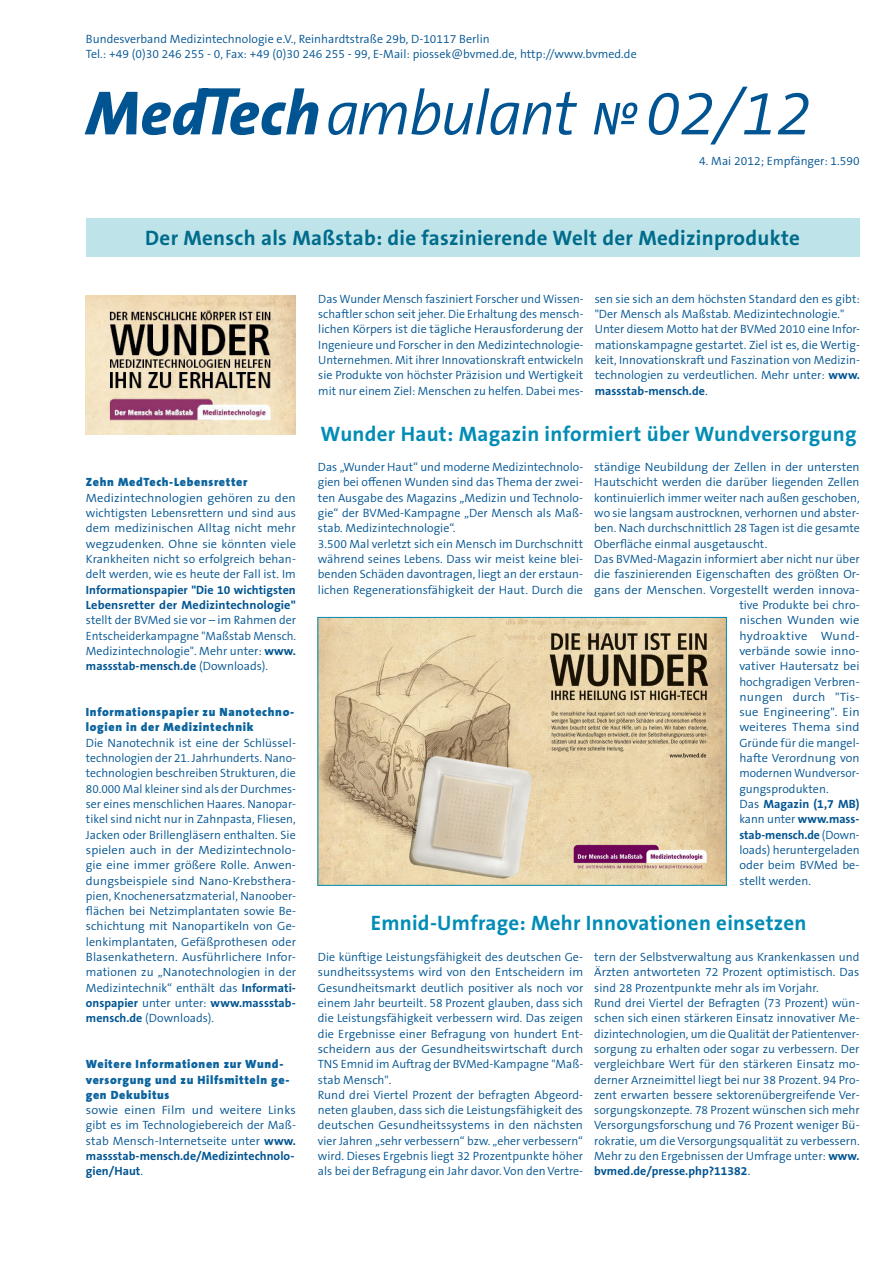
<style>
.page{position:relative;width:893px;height:1263px;background:#fff}
.page>*{position:absolute;margin:0;border:0;box-sizing:border-box;transform-origin:0 0}
.t1{font:italic 300 63px "The Sans OT4";color:#005492}
.NEWs_Überschrift_mit{font:700 21px "The Sans OT7";letter-spacing:.015em;color:#008cb6}
.NEWs_Überschrift_mit-2{font:700 21px "The Sans OT7";letter-spacing:.015em;color:#006b8b}
.NEWs_Copy{font:300 12px/15.3px "The Sans OT4";letter-spacing:.005em;color:#005492;text-align:justify}
.NEWs_Copy-2{font:300 12px/15.3px "The Sans OT4";letter-spacing:.005em;color:#005492;text-align:justify;scale:1.05 1}
.NEWs_Standardangaben{font:300 12px "The Sans OT4";letter-spacing:.005em;color:#005492}
.NEWs_Überschrift_kle{font:900 12px/15.3px "The Sans OT9";letter-spacing:.055em;color:#0c649f}
.NEWs_Copy-3{font:300 12px "The Sans OT4";letter-spacing:.005em;color:#005492;scale:1.04 1}
.NEWs_Copy-4{font:300 12px "The Sans OT4";letter-spacing:.035em;color:#005492;scale:1.05 1}
.NEWs_Copy-5{font:300 12px "The Sans OT4";letter-spacing:.025em;color:#005492;scale:1.05 1}
.s1{font-family:"The Sans OT7";font-weight:700}
</style>
<div class="page">
<div style="left:86px;top:219px;width:774px;height:38px;background:#bee4ea"></div>
<svg style="left:85px;top:88px;width:552px;height:47px"></svg>
<img style="left:320px;top:619px;width:405px;height:264px">
<div style="left:318px;top:617px;width:409px;height:268px;border:1px solid #008cb6"></div>
<img style="left:86px;top:296px;width:210px;height:138px">
<p class="NEWs_Standardangaben" style="left:86px;top:31px;width:405px">Bundesverband Medizintechnologie e.V., Reinhardtstraße 29b, D-10117 Berlin</p>
<p class="NEWs_Standardangaben" style="left:86px;top:46px;width:552px">Tel.: +49 (0)30 246 255 - 0, Fax: +49 (0)30 246 255 - 99, E-Mail: piossek@bvmed.de, http://www.bvmed.de</p>
<p class="t1" style="left:645px;top:73px;width:168px">02/12</p>
<p class="NEWs_Standardangaben" style="left:699px;top:153px;width:162px">4. Mai 2012; Empfänger: 1.590</p>
<p class="NEWs_Überschrift_mit-2" style="left:145px;top:224px;width:656px">Der Mensch als Maßstab: die faszinierende Welt der Medizinprodukte</p>
<p class="NEWs_Überschrift_kle" style="left:86px;top:475px;width:163px">Zehn MedTech-Lebensretter</p>
<p class="NEWs_Copy-2" style="left:86px;top:490px;width:202px">Medizintechnologien gehören zu den wichtigsten Lebensrettern und sind aus dem medizinischen Alltag nicht mehr wegzudenken. Ohne sie könnten viele Krankheiten nicht so erfolgreich behan&shy;delt werden, wie es heute der Fall ist. Im <span class="s1">Informationspapier "Die 10 wichtigsten Lebensretter der Medizintechnologie" </span>stellt der BVMed sie vor – im Rahmen der Entscheiderkampagne "Maßstab Mensch.<br>Medizintechnologie". Mehr unter: <span class="s1">www. massstab-mensch.de</span> (Downloads).</p>
<p class="NEWs_Überschrift_kle" style="left:86px;top:704px;width:210px">Informationspapier zu Nanotechno&shy;logien in der Medizintechnik</p>
<p class="NEWs_Copy" style="left:86px;top:735px;width:212px">Die Nanotechnik ist eine der Schlüssel&shy;technologien der 21. Jahrhunderts. Nano&shy;technologien beschreiben Strukturen, die 80.000 Mal kleiner sind als der Durchmes&shy;ser eines menschlichen Haares. Nanopar&shy;tikel sind nicht nur in Zahnpasta, Fliesen, Jacken oder Brillengläsern enthalten. Sie spielen auch in der Medizintechnolo&shy;gie eine immer größere Rolle. Anwen&shy;dungsbeispiele sind Nano-Krebsthera&shy;pien, Knochenersatzmaterial, Nanoober&shy;flächen bei Netzimplantaten sowie Be&shy;schichtung mit Nanopartikeln von Ge&shy;lenkimplantaten, Gefäßprothesen oder Blasenkathetern. Ausführlichere Infor&shy;mationen zu „Nanotechnologien in der Medizintechnik“ enthält das <span class="s1">Informati&shy;onspapier</span> unter unter: <span class="s1">www.massstab&shy;mensch.de</span> (Downloads).</p>
<p class="NEWs_Überschrift_kle" style="left:86px;top:1056px;width:205px">Weitere Informationen zur Wund&shy;versorgung und zu Hilfsmitteln ge&shy;gen Dekubitus</p>
<p class="NEWs_Copy-2" style="left:86px;top:1102px;width:202px;text-align:left">sowie einen Film und weitere Links gibt es im Technologiebereich der Maß&shy;stab Mensch-Internetseite unter <span class="s1">www. massstab-mensch.de/Medizintechnolo&shy;gien/Haut</span>.</p>
<p class="NEWs_Copy" style="left:318px;top:291px;width:267px">Das Wunder Mensch fasziniert Forscher und Wissen&shy;schaftler schon seit jeher. Die Erhaltung des mensch&shy;lichen Körpers ist die tägliche Herausforderung der Ingenieure und Forscher in den Medizintechnologie-Unternehmen. Mit ihrer Innovationskraft entwickeln sie Produkte von höchster Präzision und Wertigkeit mit nur einem Ziel: Menschen zu helfen. Dabei mes-</p>
<p class="NEWs_Copy" style="left:595px;top:291px;width:267px">sen sie sich an dem höchsten Standard den es gibt:</p>
<p class="NEWs_Copy" style="left:595px;top:306px;width:251px">"Der Mensch als Maßstab. Medizintechnologie."</p>
<p class="NEWs_Copy" style="left:595px;top:322px;width:267px">Unter diesem Motto hat der BVMed 2010 eine Infor&shy;mationskampagne gestartet. Ziel ist es, die Wertig&shy;keit, Innovationskraft und Faszination von Medizin&shy;technologien zu verdeutlichen. Mehr unter: <span class="s1">www. massstab-mensch.de</span>.</p>
<p class="NEWs_Überschrift_mit" style="left:321px;top:420px;width:537px">Wunder Haut: Magazin informiert über Wundversorgung</p>
<p class="NEWs_Copy" style="left:318px;top:460px;width:267px">Das „Wunder Haut“ und moderne Medizintechnolo&shy;gien bei offenen Wunden sind das Thema der zwei&shy;ten Ausgabe des Magazins „Medizin und Technolo&shy;gie“ der BVMed-Kampagne „Der Mensch als Maß&shy;stab. Medizintechnologie“.</p>
<p class="NEWs_Copy" style="left:318px;top:536px;width:267px">3.500 Mal verletzt sich ein Mensch im Durchschnitt während seines Lebens. Dass wir meist keine blei&shy;benden Schäden davontragen, liegt an der erstaun&shy;lichen Regenerationsfähigkeit der Haut. Durch die</p>
<p class="NEWs_Copy" style="left:594px;top:460px;width:267px">ständige Neubildung der Zellen in der untersten Hautschicht werden die darüber liegenden Zellen kontinuierlich immer weiter nach außen geschoben, wo sie langsam austrocknen, verhornen und abster&shy;ben. Nach durchschnittlich 28 Tagen ist die gesamte Oberfläche einmal ausgetauscht.</p>
<p class="NEWs_Copy" style="left:594px;top:551px;width:267px">Das BVMed-Magazin informiert aber nicht nur über</p>
<p class="NEWs_Copy" style="left:594px;top:567px;width:267px">die faszinierenden Eigenschaften des größten Or-</p>
<p class="NEWs_Copy-3" style="left:594px;top:582px;width:257px">gans der Menschen. Vorgestellt werden innova-</p>
<p class="NEWs_Copy" style="left:739px;top:597px;width:122px">tive Produkte bei chro-</p>
<p class="NEWs_Copy-2" style="left:739px;top:613px;width:116px">nischen Wunden wie</p>
<p class="NEWs_Copy-4" style="left:739px;top:628px;width:116px">hydroaktive Wund-</p>
<p class="NEWs_Copy-3" style="left:739px;top:643px;width:117px">verbände sowie inno-</p>
<p class="NEWs_Copy" style="left:739px;top:659px;width:122px">vativer Hautersatz bei</p>
<p class="NEWs_Copy" style="left:739px;top:674px;width:122px">hochgradigen Verbren-</p>
<p class="NEWs_Copy-5" style="left:739px;top:689px;width:116px">nungen durch "Tis-</p>
<p class="NEWs_Copy-2" style="left:739px;top:704px;width:116px">sue Engineering". Ein</p>
<p class="NEWs_Copy-2" style="left:739px;top:720px;width:116px">weiteres Thema sind</p>
<p class="NEWs_Copy" style="left:739px;top:735px;width:122px">Gründe für die mangel-</p>
<p class="NEWs_Copy" style="left:739px;top:750px;width:122px">hafte Verordnung von</p>
<p class="NEWs_Copy" style="left:739px;top:766px;width:122px">modernen Wundversor-</p>
<p class="NEWs_Copy" style="left:739px;top:781px;width:91px">gungsprodukten.</p>
<p class="NEWs_Copy" style="left:739px;top:796px;width:122px">Das <span class="s1">Magazin (1,7 MB) </span>kann unter <span class="s1">www.mass&shy;stab-mensch.de</span> (Down&shy;loads) heruntergeladen oder beim BVMed be&shy;stellt werden.</p>
<p class="NEWs_Überschrift_mit" style="left:371px;top:910px;width:437px">Emnid-Umfrage: Mehr Innovationen einsetzen</p>
<p class="NEWs_Copy" style="left:318px;top:949px;width:267px">Die künftige Leistungsfähigkeit des deutschen Ge&shy;sundheitssystems wird von den Entscheidern im Gesundheitsmarkt deutlich positiver als noch vor einem Jahr beurteilt. 58 Prozent glauben, dass sich die Leistungsfähigkeit verbessern wird. Das zeigen die Ergebnisse einer Befragung von hundert Ent&shy;scheidern aus der Gesundheitswirtschaft durch TNS Emnid im Auftrag der BVMed-Kampagne "Maß&shy;stab Mensch".</p>
<p class="NEWs_Copy" style="left:318px;top:1087px;width:267px">Rund drei Viertel Prozent der befragten Abgeord&shy;neten glauben, dass sich die Leistungsfähigkeit des deutschen Gesundheitssystems in den nächsten vier Jahren „sehr verbessern“ bzw. „eher verbessern“ wird. Dieses Ergebnis liegt 32 Prozentpunkte höher als bei der Befragung ein Jahr davor. Von den Vertre-</p>
<p class="NEWs_Copy" style="left:594px;top:949px;width:267px">tern der Selbstverwaltung aus Krankenkassen und Ärzten antworteten 72 Prozent optimistisch. Das sind 28 Prozentpunkte mehr als im Vorjahr.</p>
<p class="NEWs_Copy" style="left:594px;top:995px;width:267px">Rund drei Viertel der Befragten (73 Prozent) wün&shy;schen sich einen stärkeren Einsatz innovativer Me&shy;dizintechnologien, um die Qualität der Patientenver&shy;sorgung zu erhalten oder sogar zu verbessern. Der vergleichbare Wert für den stärkeren Einsatz mo&shy;derner Arzneimittel liegt bei nur 38 Prozent. 94 Pro&shy;zent erwarten bessere sektorenübergreifende Ver&shy;sorgungskonzepte. 78 Prozent wünschen sich mehr Versorgungsforschung und 76 Prozent weniger Bü&shy;rokratie, um die Versorgungsqualität zu verbessern.</p>
<p class="NEWs_Copy" style="left:594px;top:1148px;width:267px">Mehr zu den Ergebnissen der Umfrage unter: <span class="s1">www. bvmed.de/presse.php?11382</span>.</p>
</div>
